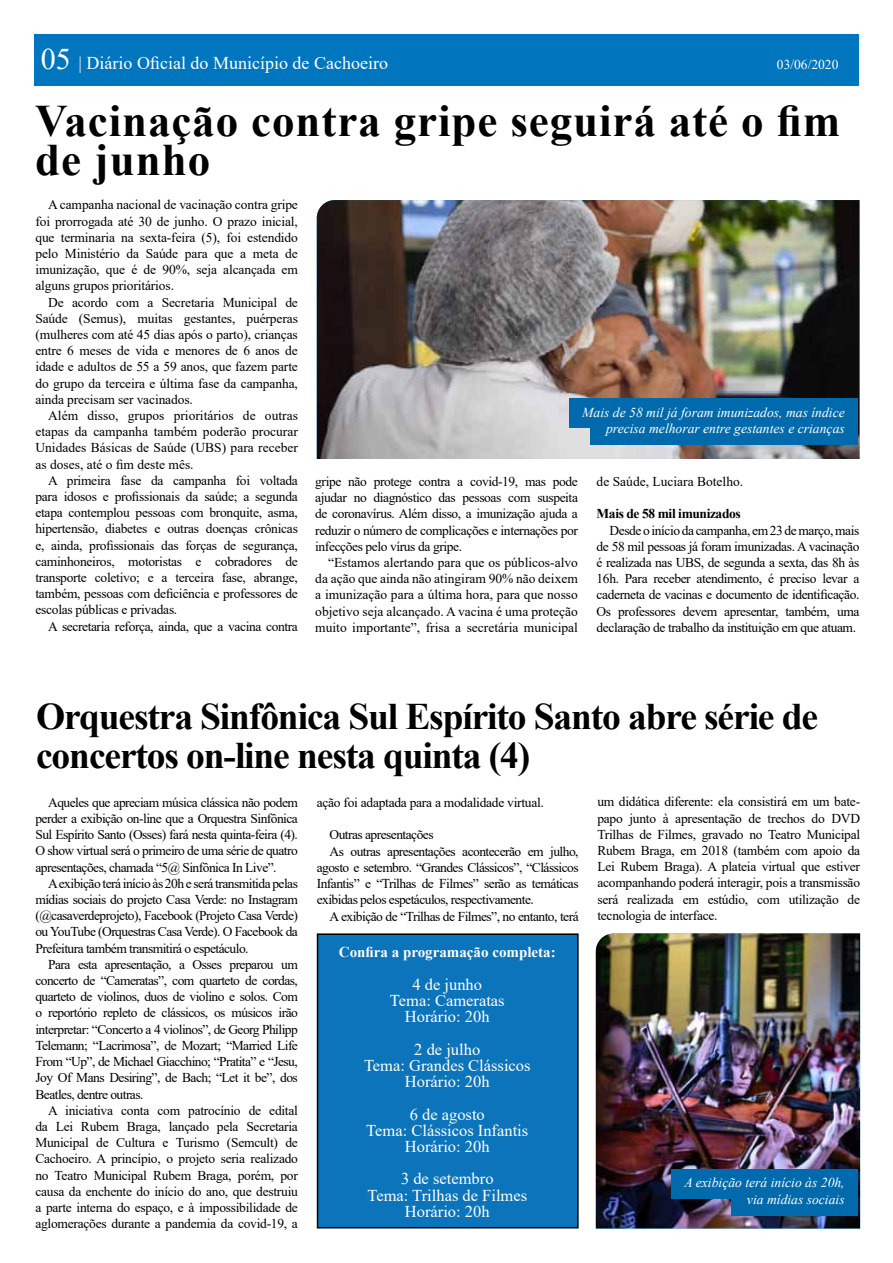
<style>
.page{position:relative;width:893px;height:1263px;background:#fff}
.page>*{position:absolute;margin:0;border:0;box-sizing:border-box;transform-origin:0 0}
.t1{font:700 45px/39px "Times New Roman";letter-spacing:.02em;color:#000}
.t2{font:700 37.5px/39px "Times New Roman";letter-spacing:-.03em;color:#000}
.t3{font:18px "Times New Roman";color:#fff}
.t4{font:16.5px/16.2px "Times New Roman";color:#fff;text-align:center}
.t5{font:700 15px "Times New Roman";color:#fff}
.t6{font:italic 13.65px/16.6px "Times New Roman";color:#fff;text-align:right}
.t7{font:13.5px/16.2px "Times New Roman";letter-spacing:-.03em;color:#000;text-align:justify}
.t8{font:13.5px "Times New Roman";color:#000}
.t9{font:700 13.5px "Times New Roman";letter-spacing:-.03em;color:#000}
.t10{font:13.5px "Times New Roman";color:#fff}
.s1{font-size:30px}
</style>
<div class="page">
<div style="left:34px;top:34px;width:824px;height:52px;background:#0076be"></div>
<img style="left:317px;top:200px;width:542px;height:259px">
<img style="left:596px;top:933px;width:264px;height:295px">
<div style="left:569px;top:399px;width:289px;height:29px;background:#006aac"></div>
<div style="left:590px;top:415px;width:268px;height:30px;background:#006aac"></div>
<div style="left:671px;top:1169px;width:186px;height:30px;background:#006aac"></div>
<div style="left:731px;top:1186px;width:126px;height:29px;background:#006aac"></div>
<div style="left:318px;top:934px;width:260px;height:294px;background:#0b74bb"></div>
<div style="left:317px;top:933px;width:262px;height:295px;border:2px solid #000"></div>
<h3 class="t3" style="left:41px;top:50px;width:349px"><span class="s1">05</span> | Diário Oficial do Município de Cachoeiro</h3>
<p class="t10" style="left:777px;top:54px;width:63px">03/06/2020</p>
<h1 class="t1" style="left:35px;top:100px;width:806px">Vacinação contra gripe seguirá até o fim de junho</h1>
<p class="t7" style="left:35px;top:196px;width:264px;text-indent:13px">A campanha nacional de vacinação contra gripe foi prorrogada até 30 de junho. O prazo inicial, que terminaria na sexta-feira (5), foi estendido pelo Ministério da Saúde para que a meta de imunização, que é de 90%, seja alcançada em alguns grupos prioritários.</p>
<p class="t7" style="left:35px;top:294px;width:264px;text-indent:13px">De acordo com a Secretaria Municipal de Saúde (Semus), muitas gestantes, puérperas (mulheres com até 45 dias após o parto), crianças entre 6 meses de vida e menores de 6 anos de idade e adultos de 55 a 59 anos, que fazem parte do grupo da terceira e última fase da campanha, ainda precisam ser vacinados.</p>
<p class="t7" style="left:35px;top:407px;width:264px;text-indent:13px">Além disso, grupos prioritários de outras etapas da campanha também poderão procurar Unidades Básicas de Saúde (UBS) para receber as doses, até o fim deste mês.</p>
<p class="t7" style="left:35px;top:472px;width:264px;text-indent:13px">A primeira fase da campanha foi voltada para idosos e profissionais da saúde; a segunda etapa contemplou pessoas com bronquite, asma, hipertensão, diabetes e outras doenças crônicas e, ainda, profissionais das forças de segurança, caminhoneiros, motoristas e cobradores de transporte coletivo; e a terceira fase, abrange, também, pessoas com deficiência e professores de escolas públicas e privadas.</p>
<p class="t7" style="left:48px;top:618px;width:251px">A secretaria reforça, ainda, que a vacina contra</p>
<p class="t6" style="left:582px;top:403px;width:264px">Mais de 58 mil já foram imunizados, mas índice precisa melhorar entre gestantes e crianças</p>
<p class="t7" style="left:315px;top:473px;width:264px">gripe não protege contra a covid-19, mas pode ajudar no diagnóstico das pessoas com suspeita de coronavírus. Além disso, a imunização ajuda a reduzir o número de complicações e internações por infecções pelo vírus da gripe.</p>
<p class="t7" style="left:315px;top:554px;width:264px;text-indent:13px">“Estamos alertando para que os públicos-alvo da ação que ainda não atingiram 90% não deixem a imunização para a última hora, para que nosso objetivo seja alcançado. A vacina é uma proteção muito importante”, frisa a secretária municipal</p>
<p class="t8" style="left:597px;top:472px;width:148px">de Saúde, Luciara Botelho.</p>
<p class="t9" style="left:597px;top:504px;width:146px">Mais de 58 mil imunizados</p>
<p class="t7" style="left:597px;top:521px;width:264px;text-indent:13px">Desde o início da campanha, em 23 de março, mais de 58 mil pessoas já foram imunizadas. A vacinação é realizada nas UBS, de segunda a sexta, das 8h às 16h. Para receber atendimento, é preciso levar a caderneta de vacinas e documento de identificação.<br>Os professores devem apresentar, também, uma declaração de trabalho da instituição em que atuam.</p>
<h2 class="t2" style="left:36px;top:696px;width:783px">Orquestra Sinfônica Sul Espírito Santo abre série de concertos on-line nesta quinta (4)</h2>
<p class="t7" style="left:35px;top:794px;width:264px;text-indent:13px">Aqueles que apreciam música clássica não podem perder a exibição on-line que a Orquestra Sinfônica Sul Espírito Santo (Osses) fará nesta quinta-feira (4).<br>O show virtual será o primeiro de uma série de quatro apresentações, chamada “5@ Sinfônica In Live”.</p>
<p class="t7" style="left:35px;top:875px;width:264px;text-indent:13px">A exibição terá início às 20h e será transmitida pelas mídias sociais do projeto Casa Verde: no Instagram (@casaverdeprojeto), Facebook (Projeto Casa Verde) ou YouTube (Orquestras Casa Verde). O Facebook da Prefeitura também transmitirá o espetáculo.</p>
<p class="t7" style="left:35px;top:956px;width:264px;text-indent:13px">Para esta apresentação, a Osses preparou um concerto de “Cameratas”, com quarteto de cordas, quarteto de violinos, duos de violino e solos. Com o reportório repleto de clássicos, os músicos irão interpretar: “Concerto a 4 violinos”, de Georg Philipp Telemann; “Lacrimosa”, de Mozart; “Married Life From “Up”, de Michael Giacchino; “Pratita” e “Jesu, Joy Of Mans Desiring”, de Bach; “Let it be”, dos Beatles, dentre outras.</p>
<p class="t7" style="left:35px;top:1102px;width:264px;text-indent:13px">A iniciativa conta com patrocínio de edital da Lei Rubem Braga, lançado pela Secretaria Municipal de Cultura e Turismo (Semcult) de Cachoeiro. A princípio, o projeto seria realizado no Teatro Municipal Rubem Braga, porém, por causa da enchente do início do ano, que destruiu a parte interna do espaço, e à impossibilidade de aglomerações durante a pandemia da covid-19, a</p>
<p class="t7" style="left:597px;top:793px;width:264px">um didática diferente: ela consistirá em um bate&shy;papo junto à apresentação de trechos do DVD Trilhas de Filmes, gravado no Teatro Municipal Rubem Braga, em 2018 (também com apoio da Lei Rubem Braga). A plateia virtual que estiver acompanhando poderá interagir, pois a transmissão será realizada em estúdio, com utilização de tecnologia de interface.</p>
<p class="t7" style="left:317px;top:794px;width:229px">ação foi adaptada para a modalidade virtual.</p>
<p class="t7" style="left:330px;top:826px;width:106px">Outras apresentações</p>
<p class="t7" style="left:330px;top:843px;width:251px">As outras apresentações acontecerão em julho,</p>
<p class="t7" style="left:317px;top:859px;width:263px">agosto e setembro. “Grandes Clássicos”, “Clássicos</p>
<p class="t7" style="left:317px;top:875px;width:263px">Infantis” e “Trilhas de Filmes” serão as temáticas</p>
<p class="t7" style="left:317px;top:891px;width:219px">exibidas pelos espetáculos, respectivamente.</p>
<p class="t7" style="left:330px;top:907px;width:251px">A exibição de “Trilhas de Filmes”, no entanto, terá</p>
<p class="t5" style="left:339px;top:942px;width:218px">Confira a programação completa:</p>
<p class="t4" style="left:390px;top:976px;width:116px">4 de junho<br>Tema: Cameratas<br>Horário: 20h</p>
<p class="t4" style="left:364px;top:1040px;width:168px">2 de julho<br>Tema: Grandes Clássicos<br>Horário: 20h</p>
<p class="t4" style="left:366px;top:1105px;width:163px">6 de agosto<br>Tema: Clássicos Infantis<br>Horário: 20h</p>
<p class="t4" style="left:367px;top:1170px;width:161px">3 de setembro<br>Tema: Trilhas de Filmes<br>Horário: 20h</p>
<p class="t6" style="left:684px;top:1174px;width:162px">A exibição terá início às 20h, via mídias sociais</p>
</div>
